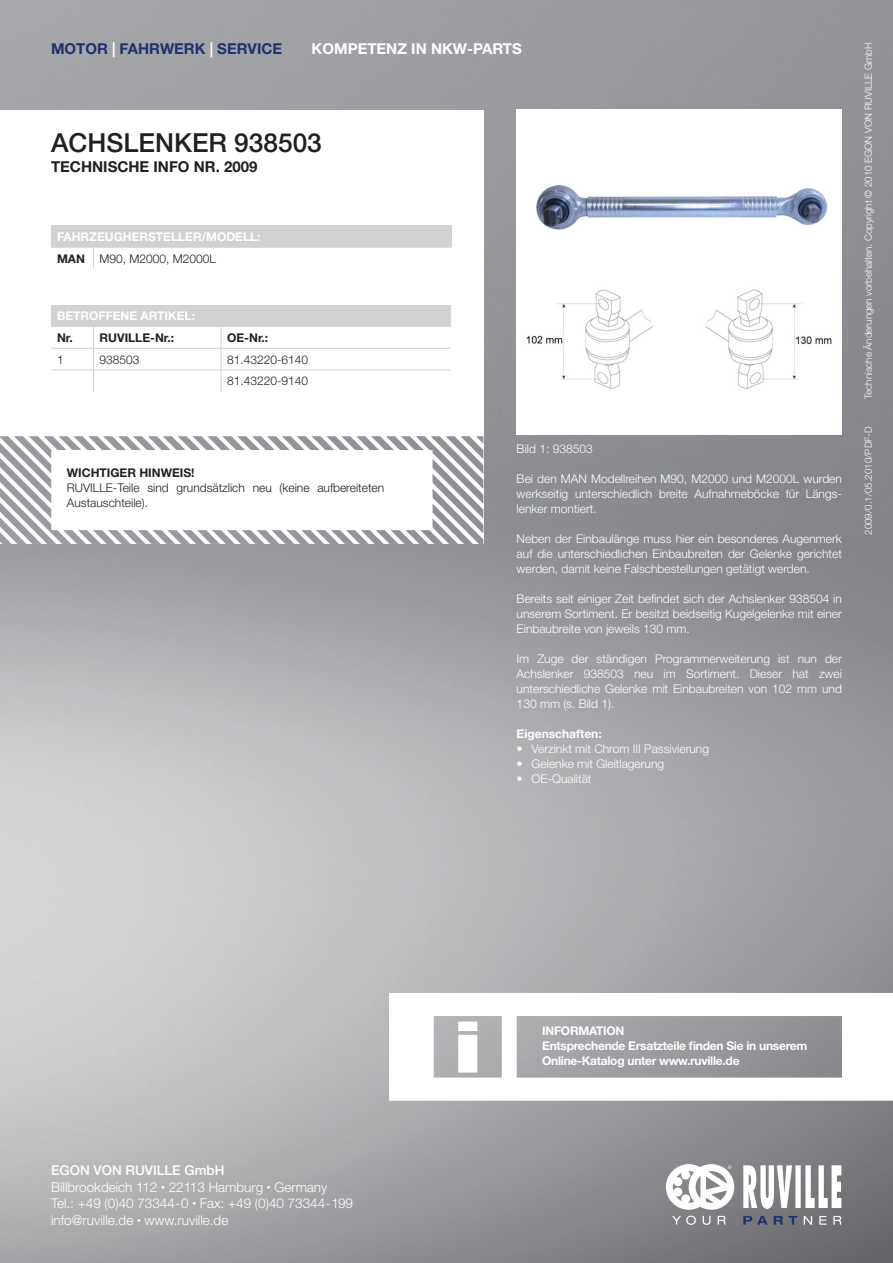
<style>
.page{position:relative;width:893px;height:1263px;background:#fff}
.page>*{position:absolute;margin:0;border:0;box-sizing:border-box;transform-origin:0 0}
.t1{font:500 26.25px "Helvetica Neue LT";color:#231f20}
.t2{font:700 15px "Helvetica Neue LT";color:#1d326f}
.t3{font:700 15px "Helvetica Neue LT";color:#231f20}
.t4{font:700 15px "Helvetica Neue LT";color:#fff}
.t5{font:300 13.5px/16.5px "Helvetica Neue LT";color:#fff}
.t6{font:300 12px/15px "Helvetica Neue LT";color:#fff;text-align:justify}
.t7{font:700 12px/15px "Helvetica Neue LT";letter-spacing:-.01em;color:#fff}
.t8{font:300 12px/15px "Helvetica Neue LT";color:#231f20}
.t9{font:700 12px "Helvetica Neue LT";color:#231f20}
.t10{font:300 9.75px "Helvetica Neue LT";color:#fff}
.s1{color:#fff}
.s2{font-weight:500}
.s3{font-size:7.5px}
</style>
<div class="page">
<img style="left:0;top:0;width:893px;height:1263px">
<div style="left:0;top:110px;width:483px;height:434px;background:#fff"></div>
<img style="left:0;top:436px;width:483px;height:108px">
<svg style="left:389px;top:993px;width:504px;height:108px"></svg>
<div style="left:517px;top:110px;width:325px;height:325px;background:#fff"></div>
<img style="left:536px;top:185px;width:292px;height:45px">
<img style="left:526px;top:289px;width:306px;height:100px">
<div style="left:51px;top:226px;width:400px;height:21px;background:#d1d2d4"></div>
<hr style="left:51px;top:247px;width:43px;height:1px;background:#d1d2d4">
<hr style="left:94px;top:247px;width:357px;height:1px;background:#d1d2d4">
<svg style="left:93px;top:248px;width:1px;height:21px"></svg>
<div style="left:51px;top:305px;width:400px;height:22px;background:#d1d2d4"></div>
<hr style="left:51px;top:348px;width:43px;height:1px;background:#d1d2d4">
<hr style="left:94px;top:348px;width:127px;height:1px;background:#d1d2d4">
<hr style="left:221px;top:348px;width:230px;height:1px;background:#d1d2d4">
<hr style="left:51px;top:370px;width:43px;height:1px;background:#d1d2d4">
<hr style="left:94px;top:370px;width:127px;height:1px;background:#d1d2d4">
<svg style="left:93px;top:327px;width:1px;height:65px"></svg>
<hr style="left:221px;top:370px;width:230px;height:1px;background:#d1d2d4">
<svg style="left:221px;top:327px;width:1px;height:65px"></svg>
<svg style="left:743px;top:1165px;width:98px;height:44px"></svg>
<svg style="left:743px;top:1216px;width:24px;height:9px"></svg>
<svg style="left:774px;top:1216px;width:23px;height:9px"></svg>
<svg style="left:804px;top:1216px;width:8px;height:9px"></svg>
<svg style="left:819px;top:1216px;width:7px;height:9px"></svg>
<svg style="left:833px;top:1216px;width:8px;height:9px"></svg>
<svg style="left:666px;top:1164px;width:68px;height:61px"></svg>
<p class="t2" style="left:51px;top:40px;width:231px">MOTOR <span class="s1">|</span> FAHRWERK <span class="s1">|</span> SERVICE</p>
<p class="t4" style="left:312px;top:40px;width:210px">KOMPETENZ IN NKW-PARTS</p>
<h1 class="t1" style="left:51px;top:127px;width:272px">ACHSLENKER 938503</h1>
<p class="t3" style="left:51px;top:158px;width:208px">TECHNISCHE INFO NR. 2009</p>
<p class="t7" style="left:57px;top:229px;width:205px">FAHRZEUGHERSTELLER/MODELL:</p>
<p class="t9" style="left:57px;top:251px;width:10px">MAN</p>
<p class="t8" style="left:100px;top:251px;width:118px">M90, M2000, M2000L</p>
<p class="t7" style="left:57px;top:308px;width:140px">BETROFFENE ARTIKEL:</p>
<p class="t9" style="left:57px;top:330px;width:52px">NR. RUV</p>
<p class="t9" style="left:125px;top:330px;width:51px">ILLE-NR.:</p>
<p class="t9" style="left:227px;top:330px;width:43px">OE-NR.:</p>
<p class="t8" style="left:57px;top:352px;width:8px">1</p>
<p class="t8" style="left:100px;top:352px;width:42px">938503</p>
<p class="t8" style="left:227px;top:348px;width:83px;line-height:21.8px">81.43220-6140<br>81.43220-9140</p>
<p class="t9" style="left:67px;top:465px;width:129px">WICHTIGER HI NWEIS!</p>
<p class="t8" style="left:67px;top:480px;width:16px">Ruville</p>
<p class="t8" style="left:67px;top:480px;width:319px;text-indent:46px">-Teile sind grundsätzlich neu (keine aufbereiteten<br>Austauschteile).</p>
<p class="t6" style="left:517px;top:441px;width:78px">Bild 1: 938503</p>
<p class="t6" style="left:517px;top:471px;width:327px">Bei den MAN Modellreihen M90, M2000 und M2000L wurden werkseitig unterschiedlich breite Aufnahmeböcke für Längs&shy;lenker montiert.</p>
<p class="t6" style="left:517px;top:531px;width:327px">Neben der Einbaulänge muss hier ein besonderes Augenmerk auf die unterschiedlichen Einbaubreiten der Gelenke gerichtet werden, damit keine Falschbestellungen getätigt werden.</p>
<p class="t6" style="left:517px;top:591px;width:327px">Bereits seit einiger Zeit befindet sich der Achslenker 938504 in unserem Sortiment. Er besitzt beidseitig Kugelgelenke mit einer Einbaubreite von jeweils 130 mm.</p>
<p class="t6" style="left:517px;top:651px;width:327px">Im Zuge der ständigen Programmerweiterung ist nun der Achslenker 938503 neu im Sortiment. Dieser hat zwei unterschiedliche Gelenke mit Einbaubreiten von 102 mm und 130 mm (s. Bild 1).</p>
<p class="t7" style="left:517px;top:726px;width:87px">EIGENSCHAFTEN:</p>
<p class="t6" style="left:517px;top:741px;width:194px">• Verzinkt mit Chrom III Passivierung</p>
<p class="t6" style="left:517px;top:756px;width:149px">• Gelenke mit Gleitlagerung</p>
<p class="t6" style="left:517px;top:771px;width:76px">• OE-Qualität</p>
<p class="t10" style="left:862px;top:399px;width:358px;rotate:-90deg">Technische Änderungen vorbehalten. Copyright © 2010 EGON VON RUVILLE GmbH</p>
<p class="t10" style="left:862px;top:535px;width:110px;rotate:-90deg">2009/0.1/05.2010/PDF-D</p>
<p class="t5" style="left:51px;top:1162px;width:303px"><span class="s2">EGON VON RUVILLE GMBH<br></span>Billbrookdeich 112 <span class="s3">•</span> 22113 Hamburg <span class="s3">•</span> Germany Tel.: +49 (0)40 73344-0 <span class="s3">•</span> Fax: +49 (0)40 73344-199 info@ruville.de <span class="s3">•</span> www.ruville.de</p>
<p class="t7" style="left:542px;top:1023px;width:267px">INFORMATION<br>ENTSPRECHENDE ERSATZTEILE FINDEN SIE IN UNSEREM<br>ONLINE-KATALOG UNTER WWW.RUVILLE.DE</p>
</div>
